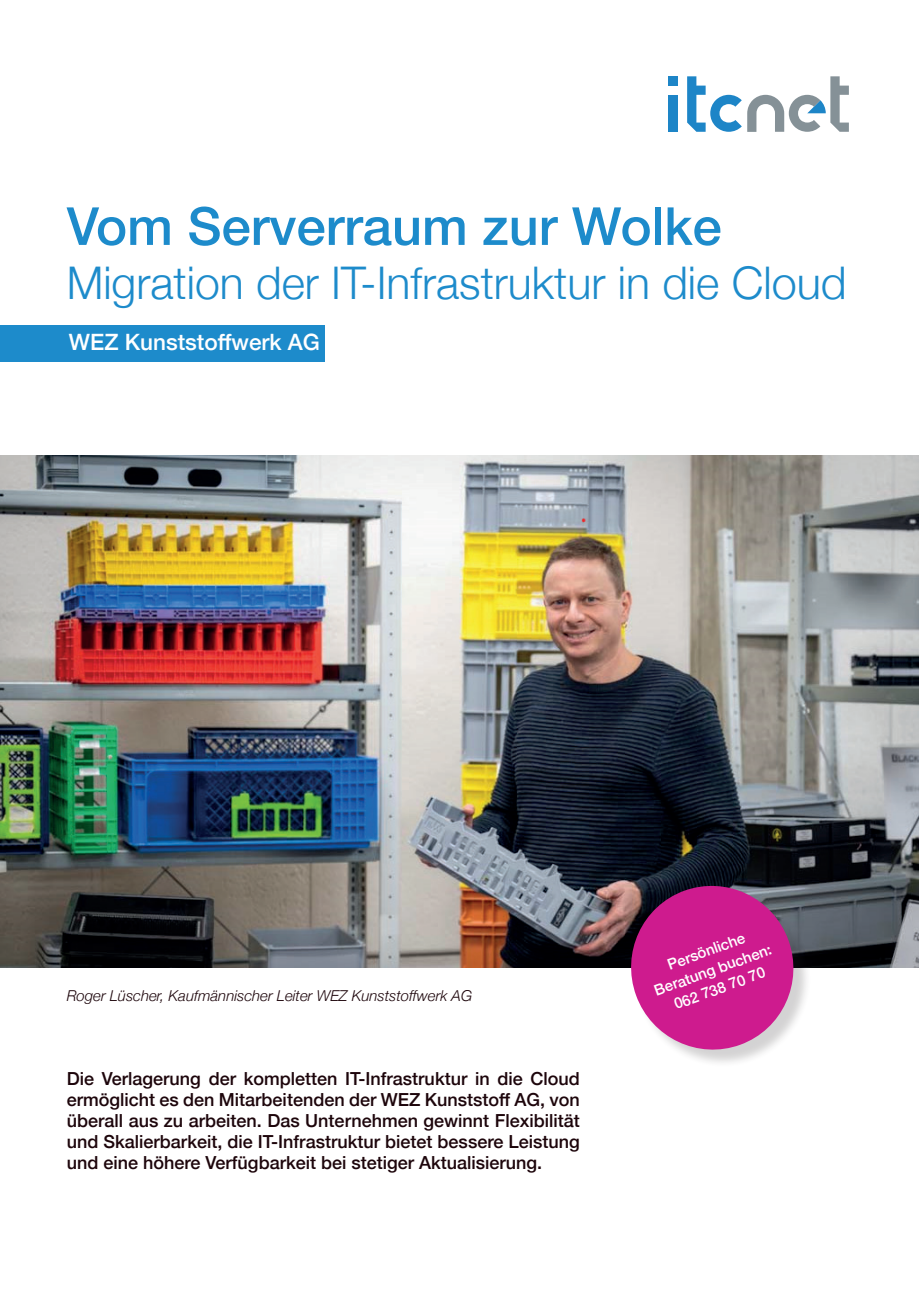
<style>
.page{position:relative;width:919px;height:1289px;background:#fff}
.page>*{position:absolute;margin:0;border:0;box-sizing:border-box;transform-origin:0 0}
.t1{font:500 52.5px "Helvetica Neue";color:#1d8bcb}
.H1_Subtitle{font:300 45px "Helvetica Neue";color:#1d8bcb}
.Firma{font:500 22.5px "Helvetica Neue";color:#fff}
.Lead{font:500 18px/21px "Helvetica Neue";color:#1d050b;text-align:justify}
.Fliesstext{font:italic 300 15px "Helvetica Neue";color:#1d050b}
.Sticker{font:500 15px "Helvetica Neue";color:#fff}
</style>
<div class="page">
<div style="left:668px;top:95px;width:9px;height:37px;background:#1d85c7"></div>
<div style="left:668px;top:76px;width:9px;height:10px;background:#1d85c7"></div>
<svg style="left:687px;top:76px;width:54px;height:56px"></svg>
<svg style="left:747px;top:76px;width:101px;height:56px"></svg>
<img style="left:0;top:455px;width:918px;height:512px">
<div style="left:633px;top:888px;width:178px;height:180px;background:#231f20;opacity:.2"></div>
<svg style="left:620px;top:875px;width:183px;height:185px;background:#b84992"></svg>
<div style="left:0;top:325px;width:324px;height:36px;background:#1d8bcb"></div>
<h1 class="t1" style="left:67px;top:184px;width:656px">Vom Serverraum zur Wolke</h1>
<p class="H1_Subtitle" style="left:67px;top:246px;width:781px">Migration der IT-Infrastruktur in die Cloud</p>
<p class="Firma" style="left:69px;top:324px;width:252px">WEZ Kunststoffwerk AG</p>
<p class="Fliesstext" style="left:67px;top:984px;width:407px">Roger Lüscher, Kaufmännischer Leiter WEZ Kunststoffwerk AG</p>
<p class="Lead" style="left:67px;top:1066px;width:514px">Die Verlagerung der kompletten IT-Infrastruktur in die Cloud ermöglicht es den Mitarbeitenden der WEZ Kunststoff AG, von überall aus zu arbeiten. Das Unternehmen gewinnt Flexibilität und Skalierbarkeit, die IT-Infrastruktur bietet bessere Leistung und eine höhere Verfügbarkeit bei stetiger Aktualisierung.</p>
<p class="Sticker" style="left:663px;top:953px;width:83px;rotate:-20deg">Persönliche</p>
<p class="Sticker" style="left:650px;top:979px;width:125px;rotate:-20deg">Beratung buchen:</p>
<p class="Sticker" style="left:670px;top:993px;width:97px;rotate:-20deg">062 738 70 70</p>
</div>
